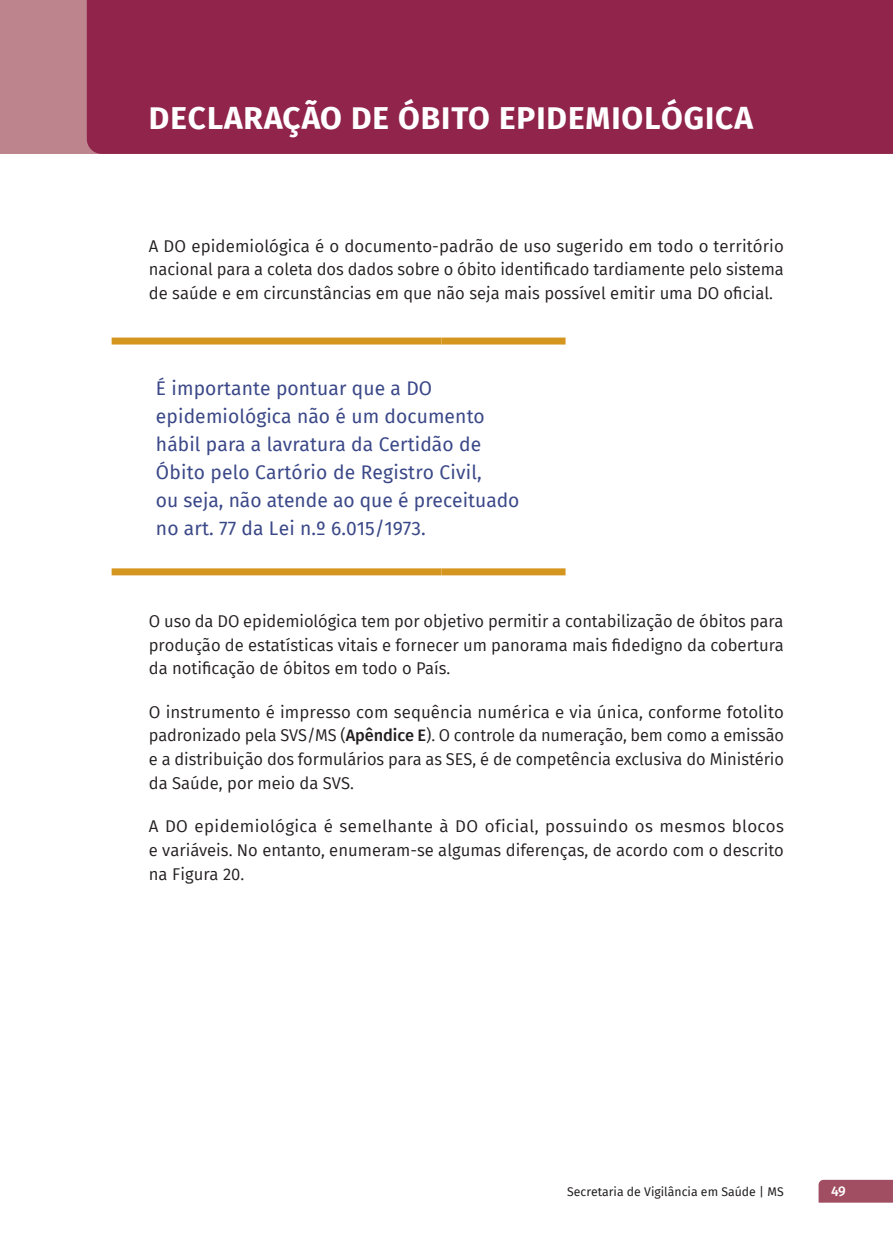
<style>
.page{position:relative;width:893px;height:1241px;background:#fff}
.page>*{position:absolute;margin:0;border:0;box-sizing:border-box;transform-origin:0 0}
.t1{font:700 31.5px "Fira Sans";letter-spacing:.03em;color:#fff}
.t2{font:19.25px/28px "Fira Sans";letter-spacing:.005em;color:#3b4888}
.t3{font:16.62px/23.6px "Fira Sans";color:#231f20;text-align:justify}
.t4{font:500 14px "Fira Sans";color:#fff}
.t5{font:12.25px "Fira Sans";color:#231f20}
.s1{font-weight:500}
</style>
<div class="page">
<div style="left:819px;top:1179px;width:74px;height:23px;background:#a14e62"></div>
<div style="left:0;top:0;width:893px;height:154px;background:#bd848e"></div>
<div style="left:87px;top:0;width:806px;height:154px;background:#90244a"></div>
<div style="left:441px;top:568px;width:125px;height:7px;background:#d59620"></div>
<div style="left:112px;top:568px;width:329px;height:7px;background:#d59620"></div>
<div style="left:441px;top:337px;width:125px;height:7px;background:#d59620"></div>
<div style="left:112px;top:337px;width:329px;height:7px;background:#d59620"></div>
<h1 class="t1" style="left:149px;top:91px;width:605px">DECLARAÇÃO DE ÓBITO EPIDEMIOLÓGICA</h1>
<p class="t3" style="left:149px;top:234px;width:636px">A DO epidemiológica é o documento-padrão de uso sugerido em todo o território nacional para a coleta dos dados sobre o óbito identificado tardiamente pelo sistema de saúde e em circunstâncias em que não seja mais possível emitir uma DO oficial.</p>
<p class="t2" style="left:156px;top:374px;width:365px">É importante pontuar que a DO epidemiológica não é um documento hábil para a lavratura da Certidão de Óbito pelo Cartório de Registro Civil,<br>ou seja, não atende ao que é preceituado no art. 77 da Lei n.º 6.015/1973.</p>
<p class="t3" style="left:149px;top:609px;width:636px">O uso da DO epidemiológica tem por objetivo permitir a contabilização de óbitos para produção de estatísticas vitais e fornecer um panorama mais fidedigno da cobertura da notificação de óbitos em todo o País.</p>
<p class="t3" style="left:149px;top:699px;width:637px">O instrumento é impresso com sequência numérica e via única, conforme fotolito padronizado pela SVS/MS (<span class="s1">Apêndice E</span>). O controle da numeração, bem como a emissão e a distribuição dos formulários para as SES, é de competência exclusiva do Ministério da Saúde, por meio da SVS.</p>
<p class="t3" style="left:149px;top:814px;width:637px">A DO epidemiológica é semelhante à DO oficial, possuindo os mesmos blocos e variáveis. No entanto, enumeram-se algumas diferenças, de acordo com o descrito na Figura 20.</p>
<p class="t5" style="left:567px;top:1182px;width:218px">Secretaria de Vigilância em Saúde | MS</p>
<p class="t4" style="left:831px;top:1179px;width:16px">49</p>
</div>
